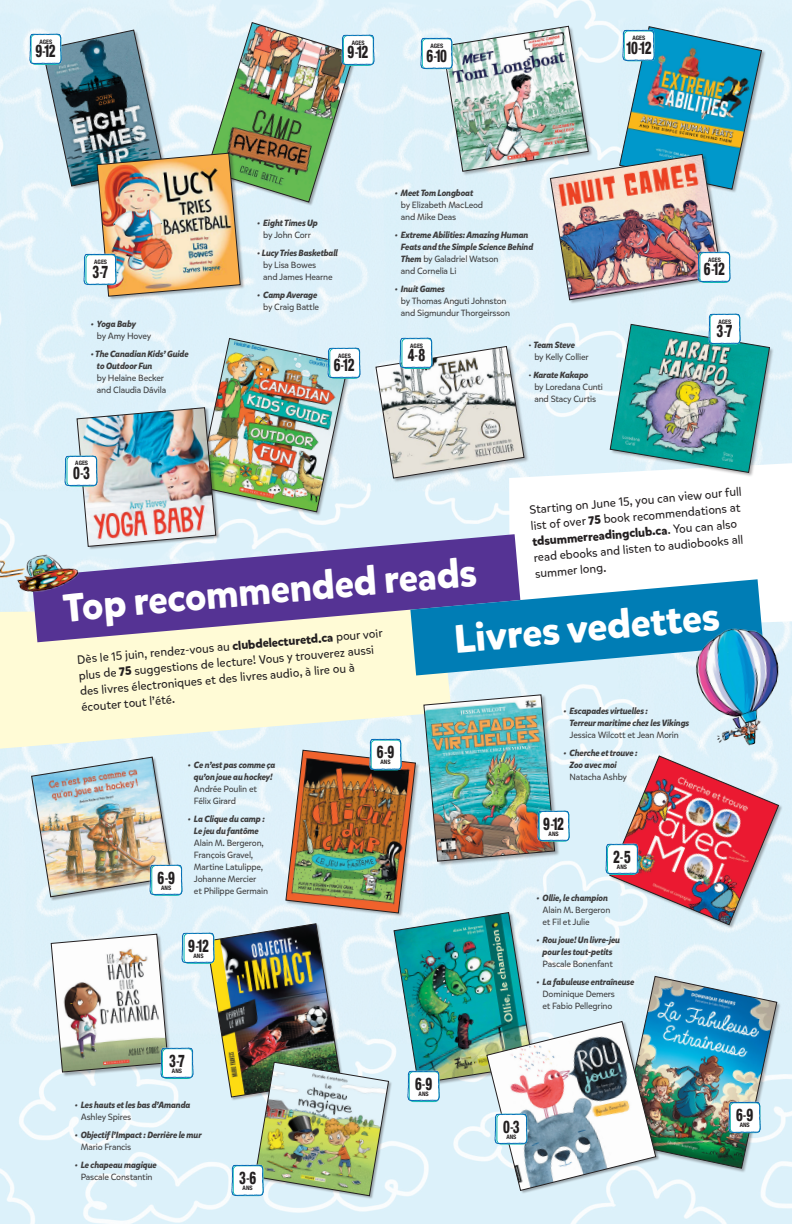
<style>
.page{position:relative;width:792px;height:1224px;background:#fff}
.page>*{position:absolute;margin:0;border:0;box-sizing:border-box;transform-origin:0 0}
.t1{font:700 39.2px/65.2px "Mikado";color:#fff}
.t2{font:800 condensed 17.4px "Helvetica Neue";letter-spacing:-.12em;color:#231f20;scale:.75 1}
.t3{font:12px/16px "Mikado";color:#231f20}
.t4{font:italic 700 9px/12px "Mikado";letter-spacing:-.02em;color:#3e3e3f}
.t5{font:9px/12px "Mikado";letter-spacing:-.02em;color:#3e3e3f}
.t6{font:700 condensed 6.1px "Helvetica Neue";color:#231f20}
.s1{font-weight:400}
.s2{font-weight:400;font-style:normal}
.s3{font-weight:700;font-style:italic}
.s4{font-weight:700}
</style>
<div class="page">
<img style="left:0;top:0;width:792px;height:1224px">
<svg style="left:509px;top:463px;width:283px;height:159px"></svg>
<div style="left:0;top:610px;width:452px;height:139px;background:#fffbd6"></div>
<svg style="left:32px;top:534px;width:488px;height:108px;background:#826cac"></svg>
<svg style="left:410px;top:579px;width:353px;height:96px;background:#378ebf"></svg>
<div style="left:198px;top:338px;width:155px;height:179px;background:#231f20;opacity:.35"></div>
<img style="left:77px;top:338px;width:272px;height:209px">
<div style="left:207px;top:23px;width:151px;height:183px;background:#231f20;opacity:.35"></div>
<div style="left:619px;top:26px;width:147px;height:168px;background:#231f20;opacity:.35"></div>
<div style="left:550px;top:154px;width:176px;height:150px;background:#231f20;opacity:.35"></div>
<img style="left:443px;top:26px;width:319px;height:274px">
<div style="left:610px;top:324px;width:165px;height:153px;background:#231f20;opacity:.35"></div>
<img style="left:610px;top:324px;width:160px;height:149px">
<div style="left:376px;top:346px;width:153px;height:137px;background:#231f20;opacity:.35"></div>
<svg style="left:376px;top:346px;width:148px;height:132px"></svg>
<img style="left:705px;top:311px;width:41px;height:38px">
<div style="left:97px;top:153px;width:148px;height:148px;background:#231f20;opacity:.35"></div>
<img style="left:42px;top:22px;width:312px;height:275px">
<img style="left:81px;top:252px;width:41px;height:37px">
<img style="left:325px;top:345px;width:40px;height:38px">
<img style="left:26px;top:31px;width:41px;height:38px">
<img style="left:397px;top:336px;width:41px;height:37px">
<img style="left:695px;top:249px;width:40px;height:38px">
<img style="left:619px;top:28px;width:41px;height:37px">
<img style="left:417px;top:36px;width:41px;height:37px">
<img style="left:62px;top:453px;width:41px;height:37px">
<div style="left:32px;top:757px;width:143px;height:144px;background:#231f20;opacity:.35"></div>
<img style="left:31px;top:757px;width:141px;height:140px">
<div style="left:51px;top:934px;width:122px;height:142px;background:#231f20;opacity:.35"></div>
<img style="left:51px;top:934px;width:117px;height:138px">
<div style="left:610px;top:756px;width:173px;height:173px;background:#231f20;opacity:.35"></div>
<div style="left:255px;top:1062px;width:138px;height:138px;background:#231f20;opacity:.35"></div>
<img style="left:179px;top:930px;width:27px;height:38px">
<img style="left:147px;top:862px;width:40px;height:38px">
<img style="left:228px;top:1196px;width:41px;height:4px">
<img style="left:157px;top:1046px;width:41px;height:37px">
<img style="left:338px;top:32px;width:41px;height:38px">
<img style="left:206px;top:695px;width:573px;height:501px">
<img style="left:492px;top:1111px;width:40px;height:37px">
<img style="left:681px;top:622px;width:111px;height:136px">
<img style="left:0;top:544px;width:88px;height:66px">
<p class="t6" style="left:39px;top:38px;width:14px">AGES</p>
<h2 class="t2" style="left:35px;top:40px;width:29px">9<span class="s1">-</span>12</h2>
<p class="t6" style="left:94px;top:258px;width:14px">AGES</p>
<h2 class="t2" style="left:92px;top:261px;width:23px">3<span class="s1">-</span>7</h2>
<p class="t4" style="left:91px;top:319px;width:47px">• Yoga Baby</p>
<p class="t5" style="left:97px;top:331px;width:56px">by Amy Hovey</p>
<p class="t4" style="left:97px;top:349px;width:93px;text-indent:-6px">• The Canadian Kids’ Guide to Outdoor Fun</p>
<p class="t5" style="left:97px;top:373px;width:71px">by Helaine Becker and Claudia Dávila</p>
<p class="t6" style="left:75px;top:460px;width:14px">AGES</p>
<h2 class="t2" style="left:73px;top:462px;width:24px">0<span class="s1">-</span>3</h2>
<p class="t6" style="left:352px;top:39px;width:14px">AGES</p>
<h2 class="t2" style="left:347px;top:41px;width:29px">9 <span class="s1">-</span>12</h2>
<p class="t6" style="left:431px;top:42px;width:14px">AGES</p>
<h2 class="t2" style="left:426px;top:45px;width:29px">6<span class="s1">-</span>10</h2>
<p class="t6" style="left:633px;top:34px;width:14px">AGES</p>
<h2 class="t2" style="left:626px;top:37px;width:36px">10<span class="s1">-</span>12</h2>
<p class="t4" style="left:257px;top:217px;width:62px">• Eight Times Up</p>
<p class="t5" style="left:263px;top:229px;width:49px">by John Corr</p>
<p class="t4" style="left:257px;top:247px;width:82px">• Lucy Tries Basketball</p>
<p class="t5" style="left:263px;top:259px;width:71px">by Lisa Bowes and James Hearne</p>
<p class="t4" style="left:257px;top:289px;width:62px">• Camp Average</p>
<p class="t5" style="left:263px;top:301px;width:57px">by Craig Battle</p>
<p class="t6" style="left:338px;top:352px;width:14px">AGES</p>
<h2 class="t2" style="left:334px;top:354px;width:29px">6<span class="s1">-</span>12</h2>
<p class="t4" style="left:395px;top:187px;width:80px">• Meet Tom Longboat</p>
<p class="t5" style="left:401px;top:199px;width:84px">by Elizabeth MacLeod and Mike Deas</p>
<p class="t4" style="left:401px;top:229px;width:134px;text-indent:-6px">• Extreme Abilities: Amazing Human<br>Feats and the Simple Science Behind<br>Them <span class="s2">by Galadriel Watson<br>and Cornelia Li</span></p>
<p class="t4" style="left:395px;top:283px;width:52px">• Inuit Games</p>
<p class="t5" style="left:401px;top:295px;width:111px">by Thomas Anguti Johnston and Sigmundur Thorgeirsson</p>
<p class="t6" style="left:410px;top:342px;width:14px">AGES</p>
<h2 class="t2" style="left:408px;top:345px;width:25px">4<span class="s1">-</span>8</h2>
<p class="t5" style="left:534px;top:339px;width:56px;text-indent:-6px">• <span class="s3">Team Steve<br></span>by Kelly Collier</p>
<p class="t5" style="left:534px;top:369px;width:70px;text-indent:-6px">• <span class="s3">Karate Kakapo<br></span>by Loredana Cunti and Stacy Curtis</p>
<p class="t6" style="left:708px;top:256px;width:14px">AGES</p>
<h2 class="t2" style="left:704px;top:258px;width:29px">6 <span class="s1">-</span>12</h2>
<p class="t6" style="left:718px;top:318px;width:14px">AGES</p>
<h2 class="t2" style="left:717px;top:320px;width:23px">3<span class="s1">-</span>7</h2>
<h3 class="t3" style="left:529px;top:502px;width:214px;rotate:-5deg">Starting on June 15, you can view our full list of over <span class="s4">75</span> book recommendations at <span class="s4">tdsummerreadingclub.ca</span>. You can also read ebooks and listen to audiobooks all summer long.</h3>
<h1 class="t1" style="left:446px;top:542px;width:268px;text-indent:-387px;rotate:-5deg">Top recommended reads<br>Livres vedettes</h1>
<h3 class="t3" style="left:77px;top:652px;width:308px;rotate:-5deg">Dès le 15 juin, rendez-vous au <span class="s4">clubdelecturetd.ca</span> pour voir plus de <span class="s4">75</span> suggestions de lecture! Vous y trouverez aussi des livres électroniques et des livres audio, à lire ou à écouter tout l’été.</h3>
<p class="t4" style="left:570px;top:705px;width:121px;text-indent:-6px">• Escapades virtuelles :<br>Terreur maritime chez les Vikings</p>
<p class="t5" style="left:570px;top:729px;width:111px">Jessica Wilcott et Jean Morin</p>
<p class="t4" style="left:570px;top:747px;width:70px;text-indent:-6px">• Cherche et trouve :<br>Zoo avec moi</p>
<p class="t5" style="left:570px;top:771px;width:59px">Natacha Ashby</p>
<h2 class="t2" style="left:377px;top:742px;width:25px">6<span class="s1">-</span>9</h2>
<p class="t6" style="left:381px;top:759px;width:12px">ANS</p>
<p class="t4" style="left:188px;top:759px;width:89px;text-align:center">• Ce n’est pas comme ça qu’on joue au hockey!</p>
<p class="t5" style="left:194px;top:783px;width:64px">Andrée Poulin et<br>Félix Girard</p>
<p class="t4" style="left:188px;top:813px;width:78px;text-align:center">• La Clique du camp :<br>Le jeu du fantôme</p>
<p class="t5" style="left:194px;top:837px;width:76px">Alain M. Bergeron,<br>François Gravel,<br>Martine Latulippe,<br>Johanne Mercier<br>et Philippe Germain</p>
<h2 class="t2" style="left:543px;top:813px;width:29px">9 <span class="s1">-</span>12</h2>
<p class="t6" style="left:549px;top:830px;width:12px">ANS</p>
<h2 class="t2" style="left:613px;top:846px;width:25px">2<span class="s1">-</span>5</h2>
<p class="t6" style="left:617px;top:863px;width:12px">ANS</p>
<h2 class="t2" style="left:158px;top:867px;width:25px">6<span class="s1">-</span>9</h2>
<p class="t6" style="left:161px;top:884px;width:12px">ANS</p>
<p class="t4" style="left:537px;top:892px;width:73px">• Ollie, le champion</p>
<p class="t5" style="left:543px;top:904px;width:69px">Alain M. Bergeron et Fil et Julie</p>
<p class="t4" style="left:537px;top:934px;width:85px;text-align:center">• Rou joue! Un livre-jeu pour les tout-petits</p>
<p class="t5" style="left:543px;top:958px;width:72px">Pascale Bonenfant</p>
<p class="t4" style="left:537px;top:976px;width:99px">• La fabuleuse entraîneuse</p>
<p class="t5" style="left:543px;top:988px;width:74px">Dominique Demers et Fabio Pellegrino</p>
<h2 class="t2" style="left:188px;top:935px;width:29px">9 <span class="s1">-</span>12</h2>
<p class="t6" style="left:194px;top:952px;width:12px">ANS</p>
<h2 class="t2" style="left:169px;top:1050px;width:23px">3<span class="s1">-</span>7</h2>
<p class="t6" style="left:172px;top:1067px;width:12px">ANS</p>
<p class="t4" style="left:75px;top:1099px;width:117px">• Les hauts et les bas d’Amanda</p>
<p class="t5" style="left:81px;top:1111px;width:52px">Ashley Spires</p>
<p class="t4" style="left:75px;top:1129px;width:129px">• Objectif l’Impact : Derrière le mur</p>
<p class="t5" style="left:81px;top:1141px;width:52px">Mario Francis</p>
<p class="t4" style="left:75px;top:1159px;width:84px">• Le chapeau magique</p>
<p class="t5" style="left:81px;top:1171px;width:73px">Pascale Constantin</p>
<h2 class="t2" style="left:239px;top:1167px;width:24px">3<span class="s1">-</span>6</h2>
<p class="t6" style="left:243px;top:1184px;width:12px">ANS</p>
<h2 class="t2" style="left:415px;top:1073px;width:24px">6<span class="s1">-</span>9</h2>
<p class="t6" style="left:419px;top:1090px;width:12px">ANS</p>
<h2 class="t2" style="left:503px;top:1116px;width:24px">0<span class="s1">-</span>3</h2>
<p class="t6" style="left:506px;top:1133px;width:12px">ANS</p>
<h2 class="t2" style="left:736px;top:1104px;width:24px">6<span class="s1">-</span>9</h2>
<p class="t6" style="left:740px;top:1121px;width:12px">ANS</p>
</div>
